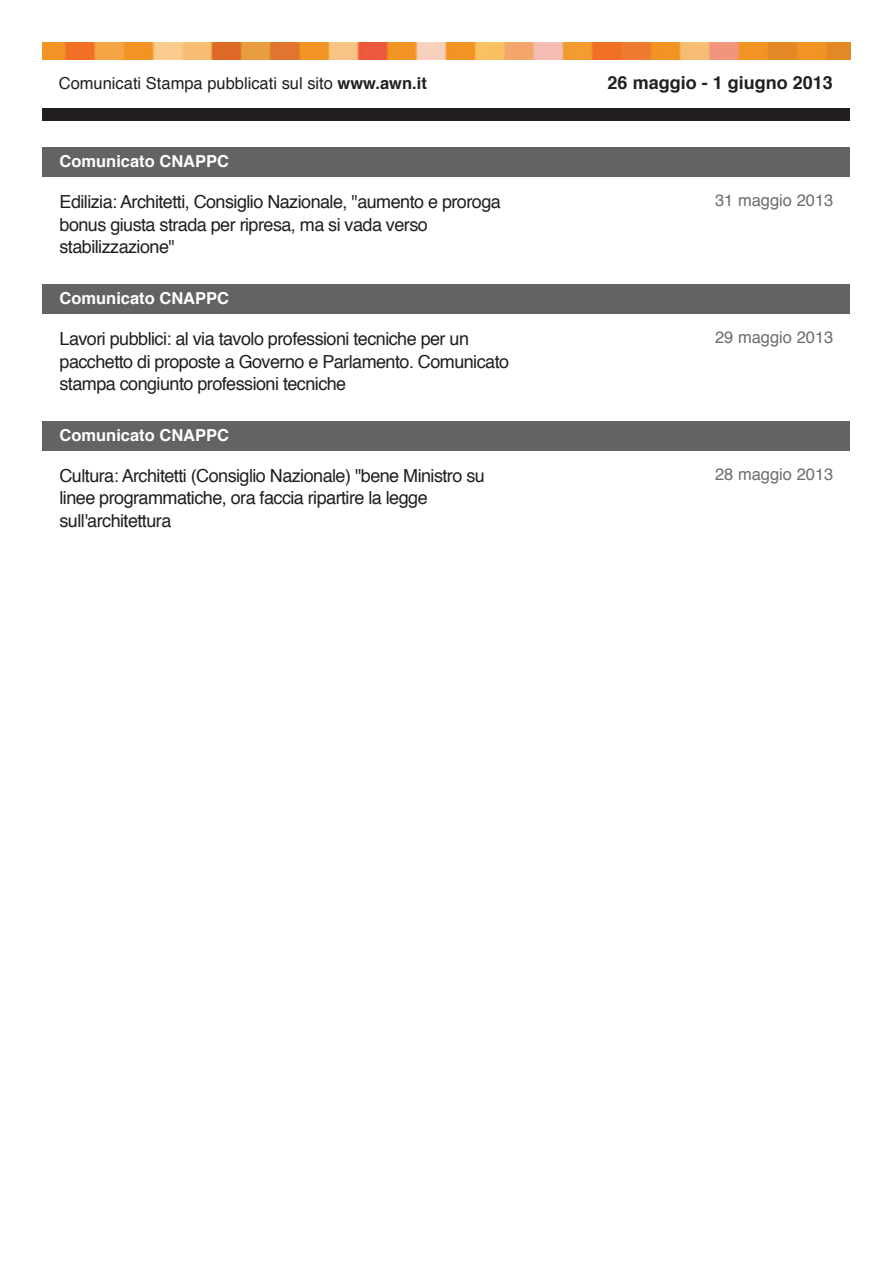
<style>
.page{position:relative;width:893px;height:1263px;background:#fff}
.page>*{position:absolute;margin:0;border:0;box-sizing:border-box;transform-origin:0 0}
.t1{font:18px/22.5px "Helvetica";letter-spacing:-.03em;color:#231f20}
.t2{font:700 18px "Helvetica";color:#231f20}
.t3{font:700 16.5px "Helvetica";color:#fff}
.t4{font:16.5px "Helvetica";color:#231f20}
.t5{font:16.5px "Helvetica";color:#6c6d70}
.s1{font-weight:700}
</style>
<div class="page">
<img style="left:43px;top:43px;width:807px;height:17px">
<div style="left:43px;top:108px;width:807px;height:13px;background:#231f20"></div>
<div style="left:43px;top:284px;width:807px;height:30px;background:#636366"></div>
<div style="left:43px;top:421px;width:807px;height:30px;background:#636366"></div>
<div style="left:43px;top:147px;width:807px;height:30px;background:#636366"></div>
<p class="t4" style="left:59px;top:76px;width:370px">Comunicati Stampa pubblicati sul sito <span class="s1">www.awn.it</span></p>
<p class="t2" style="left:608px;top:75px;width:227px">26 maggio - 1 giugno 2013</p>
<p class="t3" style="left:60px;top:154px;width:171px">Comunicato CNAPPC</p>
<p class="t1" style="left:60px;top:192px;width:443px">Edilizia: Architetti, Consiglio Nazionale, "aumento e proroga bonus giusta strada per ripresa, ma si vada verso stabilizzazione"</p>
<p class="t5" style="left:715px;top:193px;width:120px">31 maggio 2013</p>
<p class="t3" style="left:60px;top:291px;width:171px">Comunicato CNAPPC</p>
<p class="t1" style="left:60px;top:329px;width:451px">Lavori pubblici: al via tavolo professioni tecniche per un pacchetto di proposte a Governo e Parlamento. Comunicato stampa congiunto professioni tecniche</p>
<p class="t5" style="left:715px;top:330px;width:120px">29 maggio 2013</p>
<p class="t3" style="left:60px;top:428px;width:171px">Comunicato CNAPPC</p>
<p class="t1" style="left:60px;top:466px;width:427px">Cultura: Architetti (Consiglio Nazionale) "bene Ministro su linee programmatiche, ora faccia ripartire la legge sull'architettura</p>
<p class="t5" style="left:715px;top:467px;width:120px">28 maggio 2013</p>
</div>
